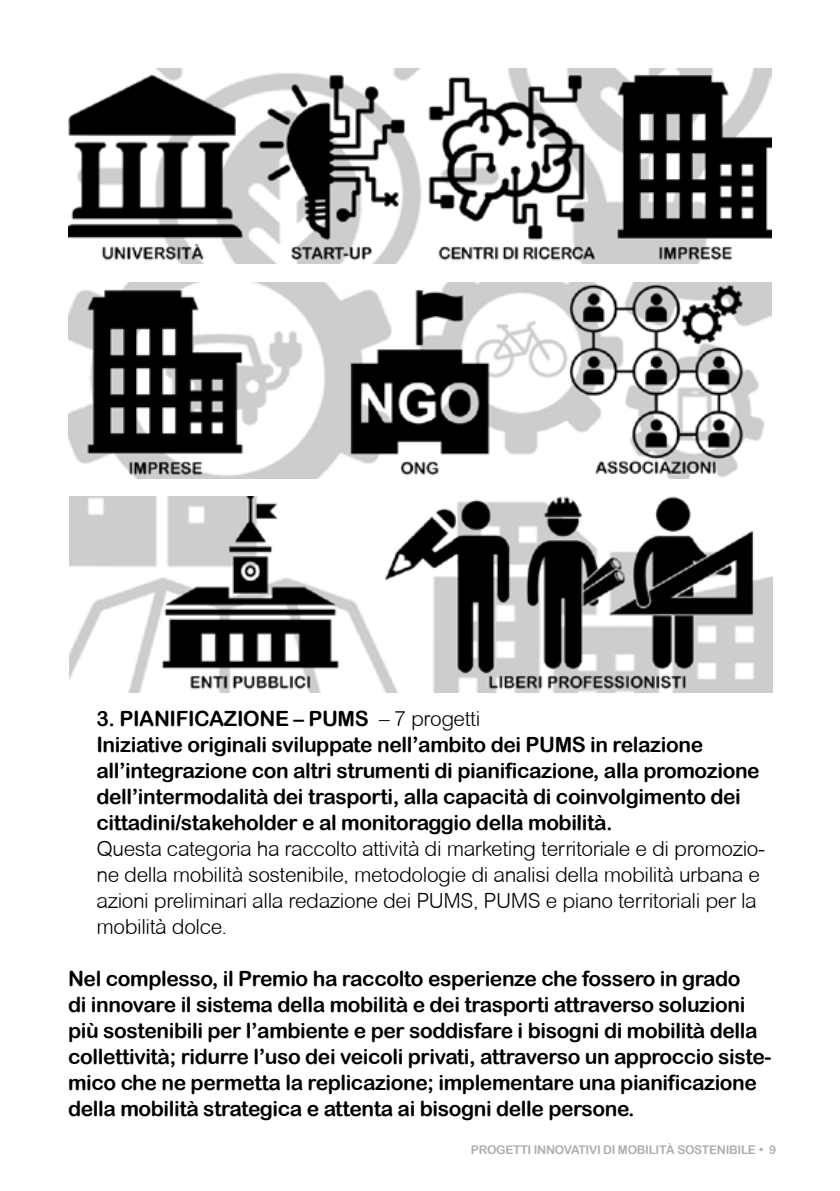
<style>
.page{position:relative;width:840px;height:1191px;background:#fff}
.page>*{position:absolute;margin:0;border:0;box-sizing:border-box;transform-origin:0 0}
.t1{font:21px/26px "Arial Rounded MT Bold";letter-spacing:-.02em;color:#000}
.t2{font:300 21px/26px "Arial Rounded MT";letter-spacing:-.02em;color:#000}
.t3{font:12px "Arial Rounded MT Bold";letter-spacing:-.025em;color:#aeaeae}
.s1{font-family:"Arial Rounded MT";font-weight:300}
</style>
<div class="page">
<img style="left:68px;top:68px;width:703px;height:196px">
<img style="left:68px;top:282px;width:703px;height:196px">
<img style="left:69px;top:497px;width:703px;height:195px">
<p class="t1" style="left:96px;top:705px;width:664px">3. PIANIFICAZIONE – PUMS <span class="s1">– 7 progetti<br></span>Iniziative originali sviluppate nell’ambito dei PUMS in relazione all’integrazione con altri strumenti di pianificazione, alla promozione dell’intermodalità dei trasporti, alla capacità di coinvolgimento dei cittadini/stakeholder e al monitoraggio della mobilità.</p>
<p class="t2" style="left:96px;top:835px;width:669px">Questa categoria ha raccolto attività di marketing territoriale e di promozio&shy;ne della mobilità sostenibile, metodologie di analisi della mobilità urbana e azioni preliminari alla redazione dei PUMS, PUMS e piano territoriali per la mobilità dolce.</p>
<p class="t1" style="left:68px;top:965px;width:704px">Nel complesso, il Premio ha raccolto esperienze che fossero in grado<br>di innovare il sistema della mobilità e dei trasporti attraverso soluzioni più sostenibili per l’ambiente e per soddisfare i bisogni di mobilità della collettività; ridurre l’uso dei veicoli privati, attraverso un approccio siste&shy;mico che ne permetta la replicazione; implementare una pianificazione della mobilità strategica e attenta ai bisogni delle persone.</p>
<p class="t3" style="left:470px;top:1142px;width:306px">PROGETTI INNOVATIVI DI MOBILITÀ SOSTENIBILE • 9</p>
</div>
